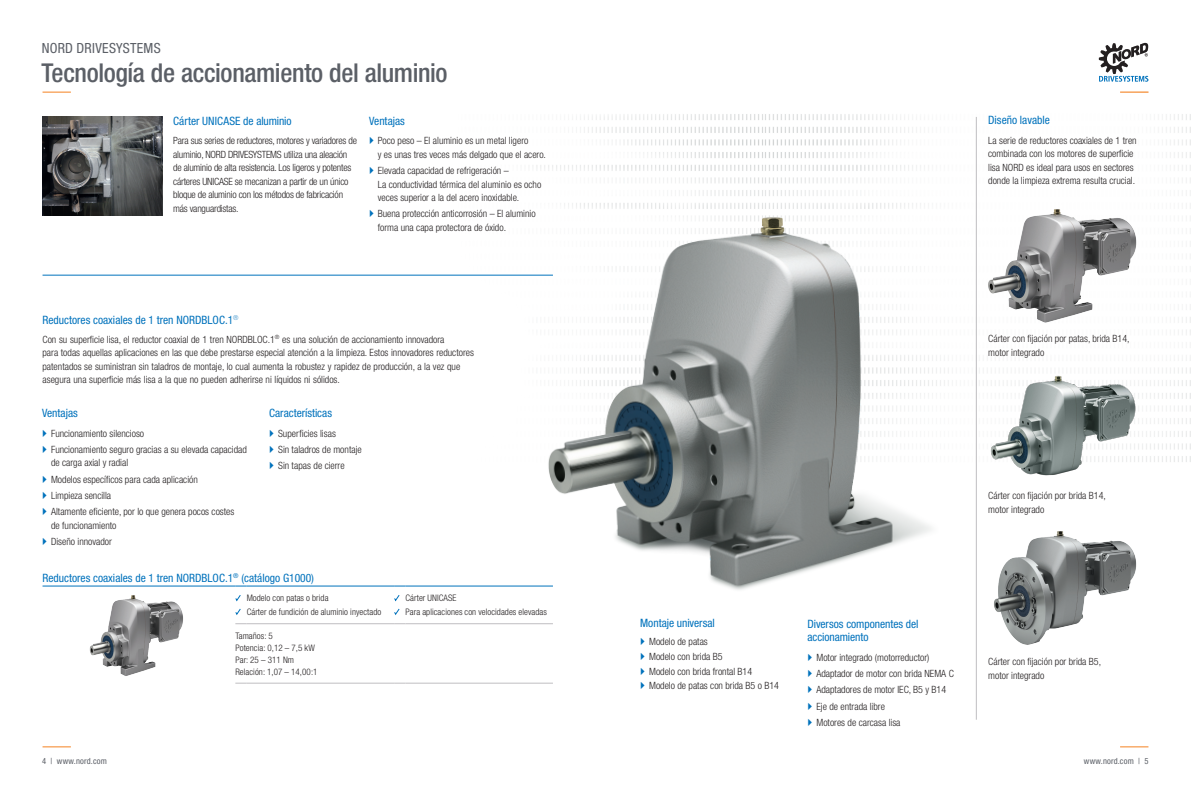
<style>
.page{position:relative;width:1191px;height:792px;background:#fff}
.page>*{position:absolute;margin:0;border:0;box-sizing:border-box;transform-origin:0 0}
.t1{font:500 condensed 26px "Helvetica Neue LT Std";letter-spacing:-.015em;color:#5b5f66}
.t2{font:condensed 14px "Helvetica Neue LT Std";letter-spacing:.02em;color:#5b5f66}
.Fließtext{font:condensed 11.5px "Helvetica Neue LT Std";color:#0072bc}
.Fließtext_Normal{font:condensed 11.5px "Helvetica Neue LT Std";color:#0072bc}
.Fließtext_Normal-2{font:300 condensed 10px/13.5px "Helvetica Neue LT Std";color:#231f20}
.Fließtext_Normal-3{font:300 condensed 10px/13.5px "Helvetica Neue LT Std";letter-spacing:-.02em;color:#231f20}
.Fliesstext_Abst_N_3{font:300 condensed 10px "Helvetica Neue LT Std";color:#231f20}
.Fließtext-2{font:300 condensed 10px "Helvetica Neue LT Std";color:#231f20}
.Aufzählung{font:300 condensed 9px "Helvetica Neue LT Std";letter-spacing:.01em;color:#231f20}
.t3{font:condensed 8.5px "Helvetica Neue LT Std";letter-spacing:.02em;color:#5b5f66}
</style>
<div class="page">
<svg style="left:43px;top:746px;width:28px;height:1px"></svg>
<svg style="left:1120px;top:746px;width:28px;height:1px"></svg>
<svg style="left:43px;top:92px;width:28px;height:1px"></svg>
<img style="left:458px;top:114px;width:400px;height:161px">
<svg style="left:888px;top:91px;width:303px;height:377px"></svg>
<img style="left:994px;top:531px;width:143px;height:114px">
<img style="left:984px;top:373px;width:162px;height:103px">
<img style="left:984px;top:200px;width:157px;height:126px">
<hr style="left:43px;top:586px;width:192px;height:1px;background:#0072bc">
<svg style="left:235px;top:586px;width:12px;height:1px"></svg>
<hr style="left:247px;top:586px;width:147px;height:1px;background:#0072bc">
<hr style="left:405px;top:586px;width:148px;height:1px;background:#0072bc">
<hr style="left:247px;top:624px;width:147px;height:1px;background:#bfbec1">
<hr style="left:405px;top:624px;width:148px;height:1px;background:#bfbec1">
<svg style="left:235px;top:683px;width:12px;height:1px"></svg>
<hr style="left:247px;top:683px;width:147px;height:1px;background:#bfbec1">
<hr style="left:405px;top:683px;width:148px;height:1px;background:#bfbec1">
<svg style="left:235px;top:595px;width:6px;height:7px"></svg>
<svg style="left:235px;top:608px;width:6px;height:7px"></svg>
<svg style="left:394px;top:595px;width:6px;height:7px"></svg>
<svg style="left:394px;top:608px;width:6px;height:7px"></svg>
<img style="left:89px;top:595px;width:94px;height:81px">
<hr style="left:43px;top:275px;width:510px;height:1px;background:#0072bc">
<img style="left:43px;top:117px;width:119px;height:98px">
<svg style="left:1120px;top:92px;width:28px;height:1px"></svg>
<svg style="left:1098px;top:43px;width:50px;height:39px"></svg>
<hr style="left:976px;top:117px;width:1px;height:603px;background:#bfbec1">
<img style="left:516px;top:202px;width:439px;height:388px">
<h2 class="t2" style="left:42px;top:40px;width:120px">NORD DRIVESYSTEMS</h2>
<h1 class="t1" style="left:41px;top:57px;width:407px">Tecnología de accionamiento del aluminio</h1>
<p class="Fließtext" style="left:173px;top:114px;width:120px">Cárter UNICASE de aluminio</p>
<p class="Fließtext_Normal-3" style="left:173px;top:134px;width:185px">Para sus series de reductores, motores y variadores de aluminio, NORD DRIVESYSTEMS utiliza una aleación de aluminio de alta resistencia. Los ligeros y potentes cárteres UNICASE se mecanizan a partir de un único bloque de aluminio con los métodos de fabricación más vanguardistas.</p>
<p class="Fließtext" style="left:369px;top:114px;width:37px">Ventajas</p>
<p class="Fließtext_Normal-2" style="left:378px;top:134px;width:152px">Poco peso – El aluminio es un metal ligero</p>
<p class="Fließtext_Normal-2" style="left:378px;top:147px;width:170px">y es unas tres veces más delgado que el acero.</p>
<p class="Fließtext_Normal-2" style="left:378px;top:164px;width:132px">Elevada capacidad de refrigeración –</p>
<p class="Fließtext_Normal-2" style="left:378px;top:177px;width:165px">La conductividad térmica del aluminio es ocho veces superior a la del acero inoxidable.</p>
<p class="Fließtext_Normal-2" style="left:378px;top:207px;width:159px">Buena protección anticorrosión – El aluminio forma una capa protectora de óxido.</p>
<p class="Fließtext" style="left:43px;top:313px;width:198px">Reductores coaxiales de 1 tren NORDBLOC.1<sup>®</sup></p>
<p class="Fließtext_Normal-2" style="left:43px;top:332px;width:403px">Con su superficie lisa, el reductor coaxial de 1 tren NORDBLOC.1<sup>®</sup> es una solución de accionamiento innovadora</p>
<p class="Fließtext_Normal-2" style="left:43px;top:346px;width:433px">para todas aquellas aplicaciones en las que debe prestarse especial atención a la limpieza. Estos innovadores reductores patentados se suministran sin taladros de montaje, lo cual aumenta la robustez y rapidez de producción, a la vez que</p>
<p class="Fließtext_Normal-2" style="left:43px;top:373px;width:299px">asegura una superficie más lisa a la que no pueden adherirse ni líquidos ni sólidos.</p>
<p class="Fließtext_Normal" style="left:42px;top:407px;width:37px">Ventajas</p>
<p class="Fließtext_Normal-2" style="left:51px;top:426px;width:95px">Funcionamiento silencioso</p>
<p class="Fließtext_Normal-2" style="left:51px;top:443px;width:197px">Funcionamiento seguro gracias a su elevada capacidad</p>
<p class="Fließtext_Normal-2" style="left:51px;top:456px;width:79px">de carga axial y radial</p>
<p class="Fließtext_Normal-2" style="left:51px;top:472px;width:148px">Modelos específicos para cada aplicación</p>
<p class="Fließtext_Normal-2" style="left:51px;top:489px;width:62px">Limpieza sencilla</p>
<p class="Fließtext_Normal-2" style="left:51px;top:505px;width:185px">Altamente eficiente, por lo que genera pocos costes</p>
<p class="Fließtext_Normal-2" style="left:51px;top:519px;width:67px">de funcionamiento</p>
<p class="Fließtext_Normal-2" style="left:51px;top:535px;width:62px">Diseño innovador</p>
<p class="Fließtext" style="left:269px;top:407px;width:64px">Características</p>
<p class="Fließtext-2" style="left:278px;top:427px;width:59px">Superficies lisas</p>
<p class="Fließtext-2" style="left:278px;top:444px;width:85px">Sin taladros de montaje</p>
<p class="Fließtext-2" style="left:278px;top:460px;width:68px">Sin tapas de cierre</p>
<p class="Fließtext" style="left:43px;top:571px;width:273px">Reductores coaxiales de 1 tren NORDBLOC.1<sup>®</sup> (catálogo G1000)</p>
<p class="Aufzählung" style="left:247px;top:593px;width:83px">Modelo con patas o brida</p>
<p class="Aufzählung" style="left:247px;top:606px;width:136px">Cárter de fundición de aluminio inyectado</p>
<p class="Aufzählung" style="left:235px;top:630px;width:39px">Tamaños: 5</p>
<p class="Aufzählung" style="left:235px;top:642px;width:81px">Potencia: 0,12 – 7,5 kW</p>
<p class="Aufzählung" style="left:235px;top:654px;width:60px">Par: 25 – 311 Nm</p>
<p class="Aufzählung" style="left:235px;top:666px;width:84px">Relación: 1,07 – 14,00:1</p>
<p class="Aufzählung" style="left:405px;top:593px;width:53px">Cárter UNICASE</p>
<p class="Aufzählung" style="left:405px;top:606px;width:143px">Para aplicaciones con velocidades elevadas</p>
<p class="Fließtext_Normal" style="left:988px;top:114px;width:63px">Diseño lavable</p>
<p class="Fließtext_Normal-2" style="left:988px;top:133px;width:150px">La serie de reductores coaxiales de 1 tren combinada con los motores de superficie lisa NORD es ideal para usos en sectores</p>
<p class="Fließtext_Normal-2" style="left:988px;top:174px;width:148px">donde la limpieza extrema resulta crucial.</p>
<p class="Fliesstext_Abst_N_3" style="left:988px;top:333px;width:143px">Cárter con fijación por patas, brida B14,</p>
<p class="Fliesstext_Abst_N_3" style="left:988px;top:346px;width:58px">motor integrado</p>
<p class="Fliesstext_Abst_N_3" style="left:988px;top:490px;width:119px">Cárter con fijación por brida B14,</p>
<p class="Fliesstext_Abst_N_3" style="left:988px;top:503px;width:58px">motor integrado</p>
<p class="Fließtext" style="left:640px;top:616px;width:76px">Montaje universal</p>
<p class="Fließtext_Normal-2" style="left:649px;top:635px;width:60px">Modelo de patas</p>
<p class="Fließtext_Normal-2" style="left:649px;top:649px;width:75px">Modelo con brida B5</p>
<p class="Fließtext_Normal-2" style="left:649px;top:664px;width:105px">Modelo con brida frontal B14</p>
<p class="Fließtext_Normal-2" style="left:649px;top:679px;width:131px">Modelo de patas con brida B5 o B14</p>
<p class="Fließtext" style="left:807px;top:617px;width:112px">Diversos componentes del</p>
<p class="Fließtext" style="left:807px;top:631px;width:63px">accionamiento</p>
<p class="Fließtext_Normal-2" style="left:816px;top:650px;width:114px">Motor integrado (motorreductor)</p>
<p class="Fließtext_Normal-2" style="left:816px;top:667px;width:139px">Adaptador de motor con brida NEMA C</p>
<p class="Fließtext_Normal-2" style="left:816px;top:683px;width:131px">Adaptadores de motor IEC, B5 y B14</p>
<p class="Fließtext_Normal-2" style="left:816px;top:699px;width:70px">Eje de entrada libre</p>
<p class="Fließtext_Normal-2" style="left:816px;top:716px;width:86px">Motores de carcasa lisa</p>
<p class="Fliesstext_Abst_N_3" style="left:988px;top:656px;width:114px">Cárter con fijación por brida B5,</p>
<p class="Fliesstext_Abst_N_3" style="left:988px;top:669px;width:58px">motor integrado</p>
<p class="t3" style="left:42px;top:756px;width:66px">4 | www.nord.com</p>
<p class="t3" style="left:1083px;top:756px;width:66px">www.nord.com | 5</p>
</div>
